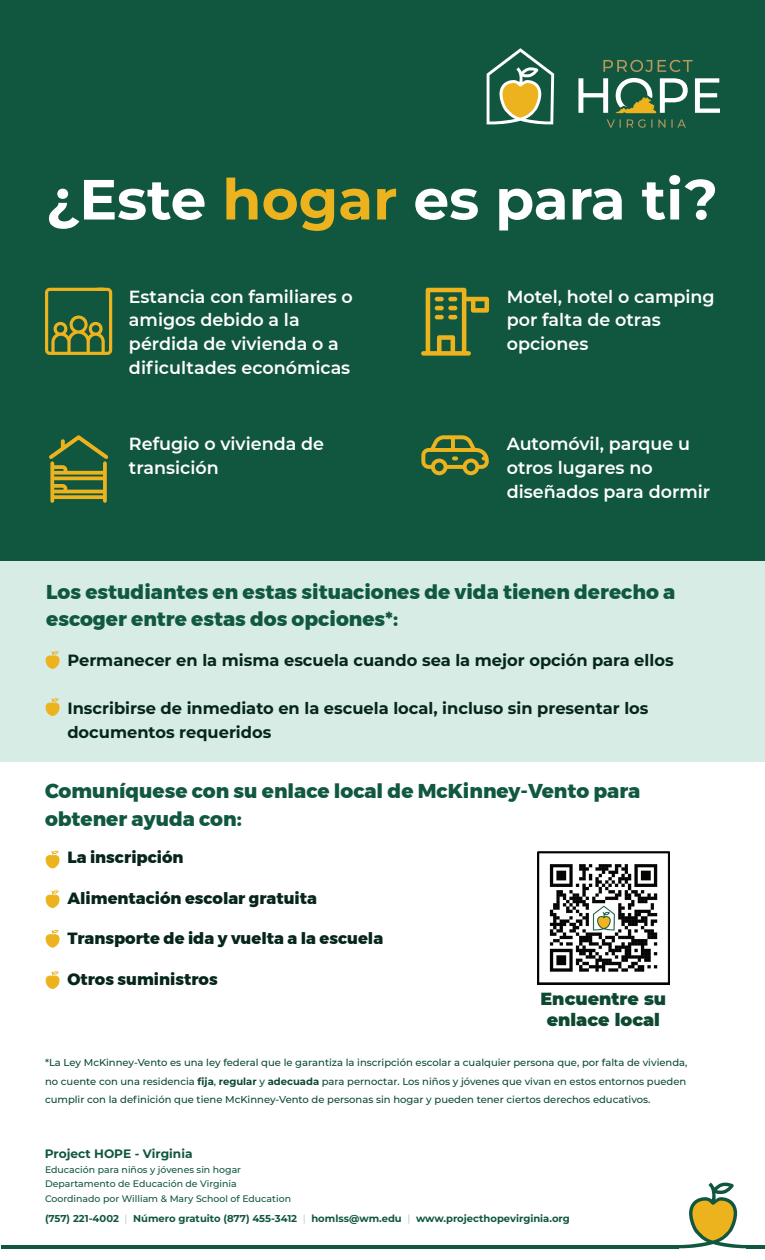
<style>
.page{position:relative;width:765px;height:1260px;background:#fff}
.page>*{position:absolute;margin:0;border:0;box-sizing:border-box;transform-origin:0 0}
.t1{font:700 56.5px "Montserrat";color:#fff}
.t2{font:800 20px/27.5px "Montserrat";color:#115840}
.t3{font:600 17.5px/23.8px "Montserrat";color:#fff}
.t4{font:900 17.5px/21px "Montserrat";color:#0d4931;text-align:center}
.t5{font:700 16.25px/23.8px "Montserrat";color:#062619}
.t6{font:800 16.25px "Montserrat";color:#062619}
.t7{font:700 12.25px "Montserrat";color:#11573f}
.t8{font:500 10px/18.8px "Montserrat";color:#0b4931;text-align:justify}
.t9{font:700 10px "Montserrat";color:#11573f}
.t10{font:500 9.38px/14.4px "Montserrat";color:#11573f}
.s1{color:#edb31e}
.s2{font-weight:700}
.s3{font-weight:100}
</style>
<div class="page">
<div style="left:0;top:0;width:765px;height:561px;background:#11573f"></div>
<svg style="left:603px;top:60px;width:90px;height:12px"></svg>
<svg style="left:607px;top:119px;width:79px;height:9px"></svg>
<svg style="left:487px;top:48px;width:67px;height:76px"></svg>
<svg style="left:578px;top:78px;width:142px;height:35px"></svg>
<svg style="left:45px;top:288px;width:67px;height:67px"></svg>
<svg style="left:421px;top:288px;width:68px;height:68px"></svg>
<svg style="left:421px;top:435px;width:68px;height:40px"></svg>
<svg style="left:679px;top:1182px;width:68px;height:66px"></svg>
<hr style="left:1px;top:1245px;width:678px;height:3px;background:#11573f">
<hr style="left:747px;top:1245px;width:18px;height:3px;background:#11573f">
<div style="left:0;top:561px;width:765px;height:201px;background:#d6ece5"></div>
<svg style="left:46px;top:651px;width:14px;height:18px"></svg>
<svg style="left:46px;top:698px;width:14px;height:18px"></svg>
<svg style="left:46px;top:850px;width:14px;height:18px"></svg>
<svg style="left:46px;top:930px;width:14px;height:18px"></svg>
<svg style="left:46px;top:890px;width:14px;height:18px"></svg>
<svg style="left:46px;top:971px;width:14px;height:18px"></svg>
<svg style="left:49px;top:435px;width:59px;height:68px"></svg>
<img style="left:537px;top:852px;width:132px;height:132px">
<h1 class="t1" style="left:46px;top:162px;width:674px">¿Este <span class="s1">hogar</span> es para ti?</h1>
<h3 class="t3" style="left:129px;top:284px;width:225px">Estancia con familiares o amigos debido a la pérdida de vivienda o a dificultades económicas</h3>
<h3 class="t3" style="left:507px;top:284px;width:210px">Motel, hotel o camping por falta de otras opciones</h3>
<h3 class="t3" style="left:129px;top:431px;width:197px">Refugio o vivienda de transición</h3>
<h3 class="t3" style="left:507px;top:431px;width:205px">Automóvil, parque u otros lugares no diseñados para dormir</h3>
<h2 class="t2" style="left:46px;top:578px;width:631px">Los estudiantes en estas situaciones de vida tienen derecho a escoger entre estas dos opciones*:</h2>
<h3 class="t5" style="left:67px;top:648px;width:608px">Permanecer en la misma escuela cuando sea la mejor opción para ellos</h3>
<h3 class="t5" style="left:67px;top:696px;width:583px">Inscribirse de inmediato en la escuela local, incluso sin presentar los documentos requeridos</h3>
<h2 class="t2" style="left:45px;top:778px;width:597px">Comuníquese con su enlace local de McKinney-Vento para obtener ayuda con:</h2>
<h3 class="t6" style="left:67px;top:844px;width:118px">La inscripción</h3>
<h3 class="t6" style="left:67px;top:885px;width:251px">Alimentación escolar gratuita</h3>
<h3 class="t6" style="left:67px;top:925px;width:317px">Transporte de ida y vuelta a la escuela</h3>
<h3 class="t6" style="left:67px;top:966px;width:152px">Otros suministros</h3>
<h3 class="t4" style="left:541px;top:988px;width:127px">Encuentre su enlace local</h3>
<p class="t8" style="left:45px;top:1053px;width:644px">*La Ley McKinney-Vento es una ley federal que le garantiza la inscripción escolar a cualquier persona que, por falta de vivienda, no cuente con una residencia <span class="s2">fija</span>, <span class="s2">regular</span> y <span class="s2">adecuada</span> para pernoctar. Los niños y jóvenes que vivan en estos entornos pueden cumplir con la definición que tiene McKinney-Vento de personas sin hogar y pueden tener ciertos derechos educativos.</p>
<p class="t7" style="left:45px;top:1146px;width:149px">Project HOPE - Virginia</p>
<p class="t10" style="left:45px;top:1162px;width:248px">Educación para niños y jóvenes sin hogar<br>Departamento de Educación de Virginia<br>Coordinado por William &amp; Mary School of Education</p>
<p class="t9" style="left:45px;top:1212px;width:526px">(757) 221-4002 <span class="s3">|</span> Número gratuito (877) 455-3412 <span class="s3">|</span> homlss@wm.edu <span class="s3">|</span> www.projecthopevirginia.org</p>
</div>
